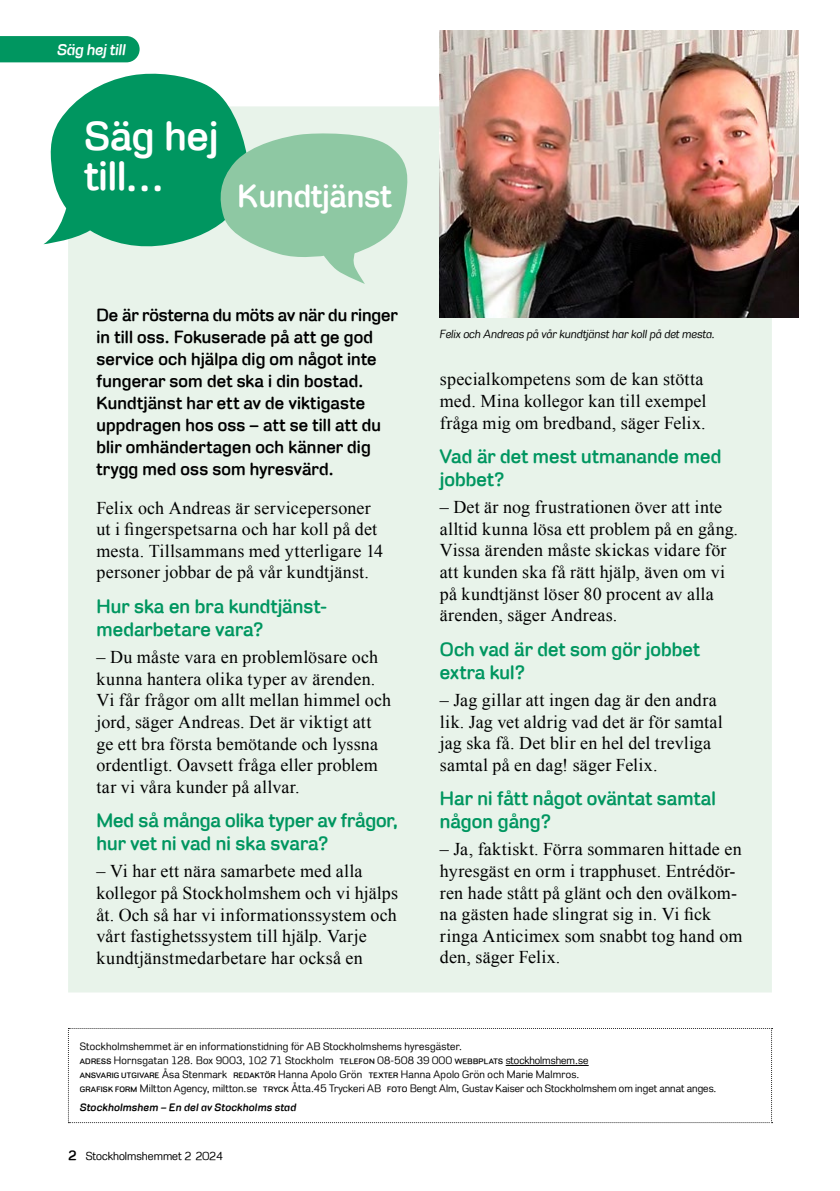
<style>
.page{position:relative;width:840px;height:1191px;background:#fff}
.page>*{position:absolute;margin:0;border:0;box-sizing:border-box;transform-origin:0 0}
.H1_rubrik{font:700 42px/40px "Stockholm Runt";color:#fff}
.H1_rubrik-2{font:700 33px "Stockholm Runt";color:#fff}
.t1{font:700 20px/23px "Stockholm Runt";letter-spacing:.005em;color:#009660}
.P_Brödtext_2023{font:18px/21.6px "Times New Roman";letter-spacing:.01em;color:#000}
.P_ingress_2023{font:700 18px/22px "Stockholm Runt";letter-spacing:.01em;color:#000}
.t2{font:italic 700 16px "Stockholm Runt";letter-spacing:-.005em;color:#fff}
.P_bildtext__h_2023{font:italic 12px "Stockholm Runt";color:#000}
.t3{font:12px "Stockholm Runt";color:#000}
.P_LIMPA_SID_2{font:11px/14px "Stockholm Runt";letter-spacing:.02em;color:#000}
.P_LIMPA_SID_2-2{font:italic 700 11px "Stockholm Runt";letter-spacing:.02em;color:#000}
.s1{font-weight:700;font-size:8px}
.s2{font-weight:700;font-size:14px}
</style>
<div class="page">
<div style="left:68px;top:106px;width:703px;height:886px;background:#e8f3ea"></div>
<svg style="left:43px;top:73px;width:365px;height:211px;background:#84c9ab"></svg>
<img style="left:439px;top:31px;width:359px;height:286px">
<svg style="left:68px;top:1028px;width:704px;height:95px"></svg>
<div style="left:0;top:36px;width:139px;height:26px;background:#009660"></div>
<p class="t2" style="left:57px;top:41px;width:70px">Säg hej till</p>
<p class="H1_rubrik" style="left:84px;top:115px;width:135px">Säg hej till…</p>
<p class="H1_rubrik-2" style="left:237px;top:177px;width:155px">Kundtjänst</p>
<p class="P_ingress_2023" style="left:96px;top:304px;width:302px">De är rösterna du möts av när du ringer in till oss. Fokuserade på att ge god service och hjälpa dig om något inte fungerar som det ska i din bostad.<br>Kundtjänst har ett av de viktigaste uppdragen hos oss – att se till att du blir omhändertagen och känner dig trygg med oss som hyresvärd.</p>
<p class="P_Brödtext_2023" style="left:96px;top:496px;width:288px">Felix och Andreas är servicepersoner ut i fingerspetsarna och har koll på det mesta. Tillsammans med ytterligare 14 personer jobbar de på vår kundtjänst.</p>
<h2 class="t1" style="left:96px;top:594px;width:232px">Hur ska en bra kundtjänst&shy;medarbetare vara?</h2>
<p class="P_Brödtext_2023" style="left:96px;top:646px;width:296px">– Du måste vara en problemlösare och kunna hantera olika typer av ärenden.<br>Vi får frågor om allt mellan himmel och jord, säger Andreas. Det är viktigt att ge ett bra första bemötande och lyssna ordentligt. Oavsett fråga eller problem tar vi våra kunder på allvar.</p>
<h2 class="t1" style="left:96px;top:808px;width:303px">Med så många olika typer av frågor, hur vet ni vad ni ska svara?</h2>
<p class="P_Brödtext_2023" style="left:96px;top:860px;width:303px">– Vi har ett nära samarbete med alla kollegor på Stockholmshem och vi hjälps åt. Och så har vi informationssystem och vårt fastighetssystem till hjälp. Varje kundtjänstmedarbetare har också en</p>
<p class="P_bildtext__h_2023" style="left:439px;top:326px;width:277px">Felix och Andreas på vår kundtjänst har koll på det mesta.</p>
<p class="P_Brödtext_2023" style="left:439px;top:368px;width:268px">specialkompetens som de kan stötta med. Mina kollegor kan till exempel fråga mig om bredband, säger Felix.</p>
<h2 class="t1" style="left:439px;top:444px;width:283px">Vad är det mest utmanande med jobbet?</h2>
<p class="P_Brödtext_2023" style="left:439px;top:496px;width:299px">– Det är nog frustrationen över att inte alltid kunna lösa ett problem på en gång.<br>Vissa ärenden måste skickas vidare för att kunden ska få rätt hjälp, även om vi på kundtjänst löser 80 procent av alla ärenden, säger Andreas.</p>
<h2 class="t1" style="left:439px;top:637px;width:261px">Och vad är det som gör jobbet extra kul?</h2>
<p class="P_Brödtext_2023" style="left:439px;top:689px;width:284px">– Jag gillar att ingen dag är den andra lik. Jag vet aldrig vad det är för samtal jag ska få. Det blir en hel del trevliga samtal på en dag! säger Felix.</p>
<h2 class="t1" style="left:439px;top:786px;width:277px">Har ni fått något oväntat samtal någon gång?</h2>
<p class="P_Brödtext_2023" style="left:439px;top:838px;width:304px">– Ja, faktiskt. Förra sommaren hittade en hyresgäst en orm i trapphuset. Entrédör&shy;ren hade stått på glänt och den ovälkom&shy;na gästen hade slingrat sig in. Vi fick ringa Anticimex som snabbt tog hand om den, säger Felix.</p>
<p class="P_LIMPA_SID_2" style="left:80px;top:1039px;width:638px">Stockholmshemmet är en informationstidning för AB Stockholmshems hyresgäster.<br><span class="s1">ADRESS</span> Hornsgatan 128. Box 9003, 102 71 Stockholm <span class="s1">TELEFON</span> 08-508 39 000 <span class="s1">WEBBPLATS</span> stockholmshem.se<br><span class="s1">ANSVARIG UTGIVARE</span> Åsa Stenmark <span class="s1">REDAKTÖR</span> Hanna Apolo Grön <span class="s1">TEXTER</span> Hanna Apolo Grön och Marie Malmros.<br><span class="s1">GRAFISK FORM</span> Miltton Agency, miltton.se <span class="s1">TRYCK</span> Åtta.45 Tryckeri AB <span class="s1">FOTO</span> Bengt Alm, Gustav Kaiser och Stockholmshem om inget annat anges.</p>
<p class="P_LIMPA_SID_2-2" style="left:80px;top:1100px;width:218px">Stockholmshem – En del av Stockholms stad</p>
<p class="t3" style="left:68px;top:1148px;width:156px"><span class="s2">2</span> Stockholmshemmet 2 2024</p>
</div>
